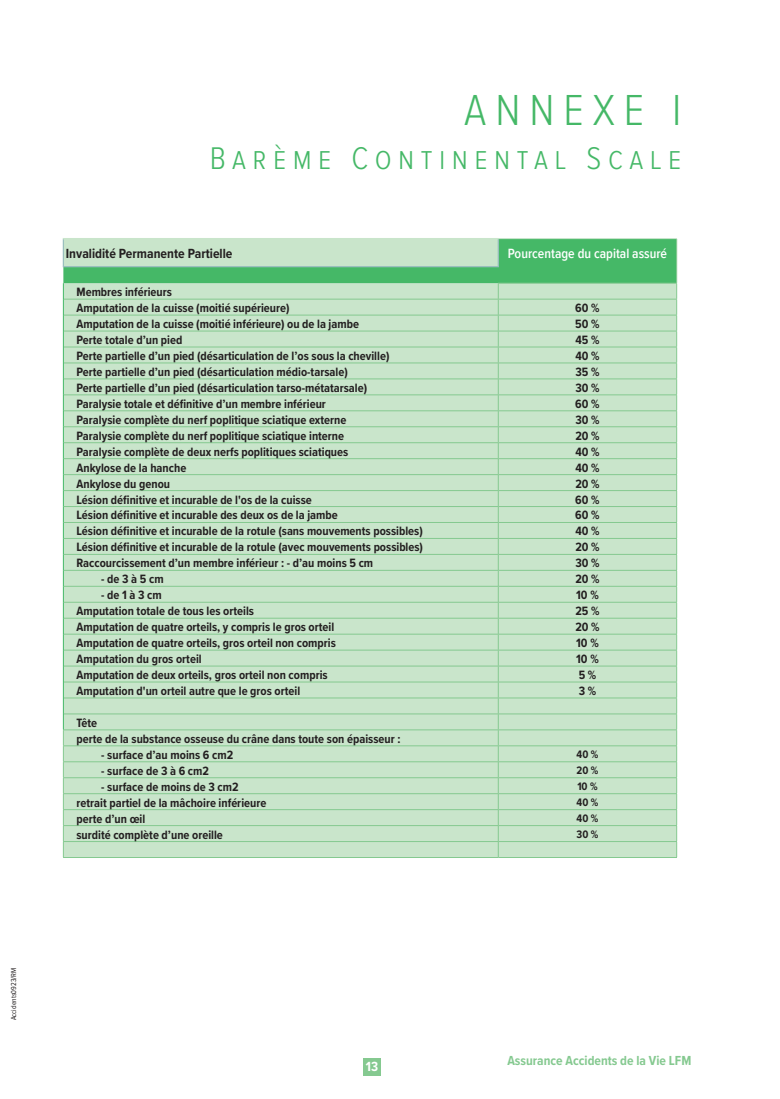
<style>
.page{position:relative;width:780px;height:1099px;background:#fff}
.page>*{position:absolute;margin:0;border:0;box-sizing:border-box;transform-origin:0 0}
.t1{font:300 45px "Proxima Nova Cond";letter-spacing:.2em;color:#45b867}
.t2{font:300 32.5px "Proxima Nova Cond";letter-spacing:.2em;color:#45b867}
.t3{font:700 13.75px "Proxima Nova Cond";color:#231f20}
.Style_de_paragraphe_1{font:600 13.75px "Proxima Nova Cond";color:#fff}
.t4{font:700 13.75px "Proxima Nova Cond";color:#fff}
.t5{font:700 13.62px "Proxima Nova Cond";color:#85c990}
.Style_de_paragraphe_1-2{font:700 12.5px "Proxima Nova Cond";color:#231f20}
.Style_de_paragraphe_1-3{font:700 11.25px "Proxima Nova Cond";color:#231f20}
.t6{font:7.5px "Proxima Nova Cond";color:#231f20}
</style>
<div class="page">
<div style="left:363px;top:1057px;width:18px;height:18px;background:#85c990"></div>
<hr style="left:63px;top:857px;width:435px;height:1px;background:#85c990">
<hr style="left:498px;top:857px;width:179px;height:1px;background:#85c990">
<svg style="left:63px;top:239px;width:614px;height:618px;background:#bfe1c3"></svg>
<hr style="left:497px;top:239px;width:2px;height:27px;background:#9abfbe">
<hr style="left:63px;top:266px;width:436px;height:1px;background:#9abfbe">
<hr style="left:498px;top:238px;width:179px;height:1px;background:#c9e5cb">
<hr style="left:63px;top:238px;width:435px;height:1px;background:#c9e5cb">
<p class="t1" style="left:464px;top:77px;width:219px">ANNEXE I</p>
<p class="t2" style="left:210px;top:135px;width:473px">Barème Continental Scale</p>
<p class="t3" style="left:66px;top:243px;width:168px">Invalidité Permanente Partielle</p>
<p class="Style_de_paragraphe_1" style="left:508px;top:243px;width:161px">Pourcentage du capital assuré</p>
<p class="Style_de_paragraphe_1-2" style="left:76px;top:283px;width:97px">Membres inférieurs</p>
<p class="Style_de_paragraphe_1-2" style="left:76px;top:299px;width:214px">Amputation de la cuisse (moitié supérieure)</p>
<p class="Style_de_paragraphe_1-2" style="left:575px;top:299px;width:26px">60 %</p>
<p class="Style_de_paragraphe_1-2" style="left:76px;top:314px;width:284px">Amputation de la cuisse (moitié inférieure) ou de la jambe</p>
<p class="Style_de_paragraphe_1-2" style="left:575px;top:314px;width:26px">50 %</p>
<p class="Style_de_paragraphe_1-2" style="left:76px;top:330px;width:107px">Perte totale d’un pied</p>
<p class="Style_de_paragraphe_1-2" style="left:575px;top:330px;width:26px">45 %</p>
<p class="Style_de_paragraphe_1-2" style="left:76px;top:346px;width:314px">Perte partielle d’un pied (désarticulation de l’os sous la cheville)</p>
<p class="Style_de_paragraphe_1-2" style="left:575px;top:346px;width:26px">40 %</p>
<p class="Style_de_paragraphe_1-2" style="left:76px;top:362px;width:273px">Perte partielle d’un pied (désarticulation médio-tarsale)</p>
<p class="Style_de_paragraphe_1-2" style="left:575px;top:362px;width:26px">35 %</p>
<p class="Style_de_paragraphe_1-2" style="left:76px;top:378px;width:292px">Perte partielle d’un pied (désarticulation tarso-métatarsale)</p>
<p class="Style_de_paragraphe_1-2" style="left:575px;top:378px;width:26px">30 %</p>
<p class="Style_de_paragraphe_1-2" style="left:76px;top:394px;width:251px">Paralysie totale et définitive d’un membre inférieur</p>
<p class="Style_de_paragraphe_1-2" style="left:575px;top:394px;width:26px">60 %</p>
<p class="Style_de_paragraphe_1-2" style="left:76px;top:410px;width:271px">Paralysie complète du nerf poplitique sciatique externe</p>
<p class="Style_de_paragraphe_1-2" style="left:575px;top:410px;width:26px">30 %</p>
<p class="Style_de_paragraphe_1-2" style="left:76px;top:426px;width:269px">Paralysie complète du nerf poplitique sciatique interne</p>
<p class="Style_de_paragraphe_1-2" style="left:575px;top:426px;width:26px">20 %</p>
<p class="Style_de_paragraphe_1-2" style="left:76px;top:442px;width:273px">Paralysie complète de deux nerfs poplitiques sciatiques</p>
<p class="Style_de_paragraphe_1-2" style="left:575px;top:442px;width:26px">40 %</p>
<p class="Style_de_paragraphe_1-2" style="left:76px;top:458px;width:111px">Ankylose de la hanche</p>
<p class="Style_de_paragraphe_1-2" style="left:575px;top:458px;width:26px">40 %</p>
<p class="Style_de_paragraphe_1-2" style="left:76px;top:474px;width:95px">Ankylose du genou</p>
<p class="Style_de_paragraphe_1-2" style="left:575px;top:474px;width:26px">20 %</p>
<p class="Style_de_paragraphe_1-2" style="left:76px;top:490px;width:237px">Lésion définitive et incurable de l'os de la cuisse</p>
<p class="Style_de_paragraphe_1-2" style="left:575px;top:490px;width:26px">60 %</p>
<p class="Style_de_paragraphe_1-2" style="left:76px;top:506px;width:263px">Lésion définitive et incurable des deux os de la jambe</p>
<p class="Style_de_paragraphe_1-2" style="left:575px;top:506px;width:26px">60 %</p>
<p class="Style_de_paragraphe_1-2" style="left:76px;top:522px;width:348px">Lésion définitive et incurable de la rotule (sans mouvements possibles)</p>
<p class="Style_de_paragraphe_1-2" style="left:575px;top:522px;width:26px">40 %</p>
<p class="Style_de_paragraphe_1-2" style="left:76px;top:538px;width:348px">Lésion définitive et incurable de la rotule (avec mouvements possibles)</p>
<p class="Style_de_paragraphe_1-2" style="left:575px;top:538px;width:26px">20 %</p>
<p class="Style_de_paragraphe_1-2" style="left:76px;top:554px;width:298px">Raccourcissement d’un membre inférieur : - d’au moins 5 cm</p>
<p class="Style_de_paragraphe_1-2" style="left:575px;top:554px;width:26px">30 %</p>
<p class="Style_de_paragraphe_1-2" style="left:101px;top:570px;width:64px">- de 3 à 5 cm</p>
<p class="Style_de_paragraphe_1-2" style="left:575px;top:570px;width:26px">20 %</p>
<p class="Style_de_paragraphe_1-2" style="left:101px;top:586px;width:62px">- de 1 à 3 cm</p>
<p class="Style_de_paragraphe_1-2" style="left:576px;top:586px;width:24px">10 %</p>
<p class="Style_de_paragraphe_1-2" style="left:76px;top:601px;width:179px">Amputation totale de tous les orteils</p>
<p class="Style_de_paragraphe_1-2" style="left:575px;top:601px;width:26px">25 %</p>
<p class="Style_de_paragraphe_1-2" style="left:76px;top:617px;width:259px">Amputation de quatre orteils, y compris le gros orteil</p>
<p class="Style_de_paragraphe_1-2" style="left:575px;top:617px;width:26px">20 %</p>
<p class="Style_de_paragraphe_1-2" style="left:76px;top:633px;width:261px">Amputation de quatre orteils, gros orteil non compris</p>
<p class="Style_de_paragraphe_1-2" style="left:576px;top:633px;width:24px">10 %</p>
<p class="Style_de_paragraphe_1-2" style="left:76px;top:649px;width:127px">Amputation du gros orteil</p>
<p class="Style_de_paragraphe_1-2" style="left:576px;top:649px;width:24px">10 %</p>
<p class="Style_de_paragraphe_1-2" style="left:76px;top:665px;width:253px">Amputation de deux orteils, gros orteil non compris</p>
<p class="Style_de_paragraphe_1-2" style="left:578px;top:665px;width:19px">5 %</p>
<p class="Style_de_paragraphe_1-2" style="left:76px;top:681px;width:225px">Amputation d'un orteil autre que le gros orteil</p>
<p class="Style_de_paragraphe_1-2" style="left:578px;top:681px;width:19px">3 %</p>
<p class="Style_de_paragraphe_1-2" style="left:76px;top:713px;width:22px">Tête</p>
<p class="Style_de_paragraphe_1-2" style="left:76px;top:729px;width:325px">perte de la substance osseuse du crâne dans toute son épaisseur :</p>
<p class="Style_de_paragraphe_1-2" style="left:101px;top:745px;width:133px">- surface d’au moins 6 cm2</p>
<p class="Style_de_paragraphe_1-3" style="left:576px;top:746px;width:23px">40 %</p>
<p class="Style_de_paragraphe_1-2" style="left:101px;top:761px;width:109px">- surface de 3 à 6 cm2</p>
<p class="Style_de_paragraphe_1-3" style="left:576px;top:762px;width:23px">20 %</p>
<p class="Style_de_paragraphe_1-2" style="left:101px;top:777px;width:139px">- surface de moins de 3 cm2</p>
<p class="Style_de_paragraphe_1-3" style="left:577px;top:778px;width:22px">10 %</p>
<p class="Style_de_paragraphe_1-2" style="left:76px;top:793px;width:191px">retrait partiel de la mâchoire inférieure</p>
<p class="Style_de_paragraphe_1-3" style="left:576px;top:794px;width:23px">40 %</p>
<p class="Style_de_paragraphe_1-2" style="left:76px;top:809px;width:70px">perte d’un œil</p>
<p class="Style_de_paragraphe_1-3" style="left:576px;top:810px;width:23px">40 %</p>
<p class="Style_de_paragraphe_1-2" style="left:76px;top:825px;width:148px">surdité complète d’une oreille</p>
<p class="Style_de_paragraphe_1-3" style="left:576px;top:826px;width:23px">30 %</p>
<p class="t6" style="left:8px;top:1020px;width:54px;rotate:-90deg">Accidents0923/RM</p>
<p class="t4" style="left:366px;top:1056px;width:14px">13</p>
<p class="t5" style="left:507px;top:1050px;width:185px">Assurance Accidents de la Vie LFM</p>
</div>
